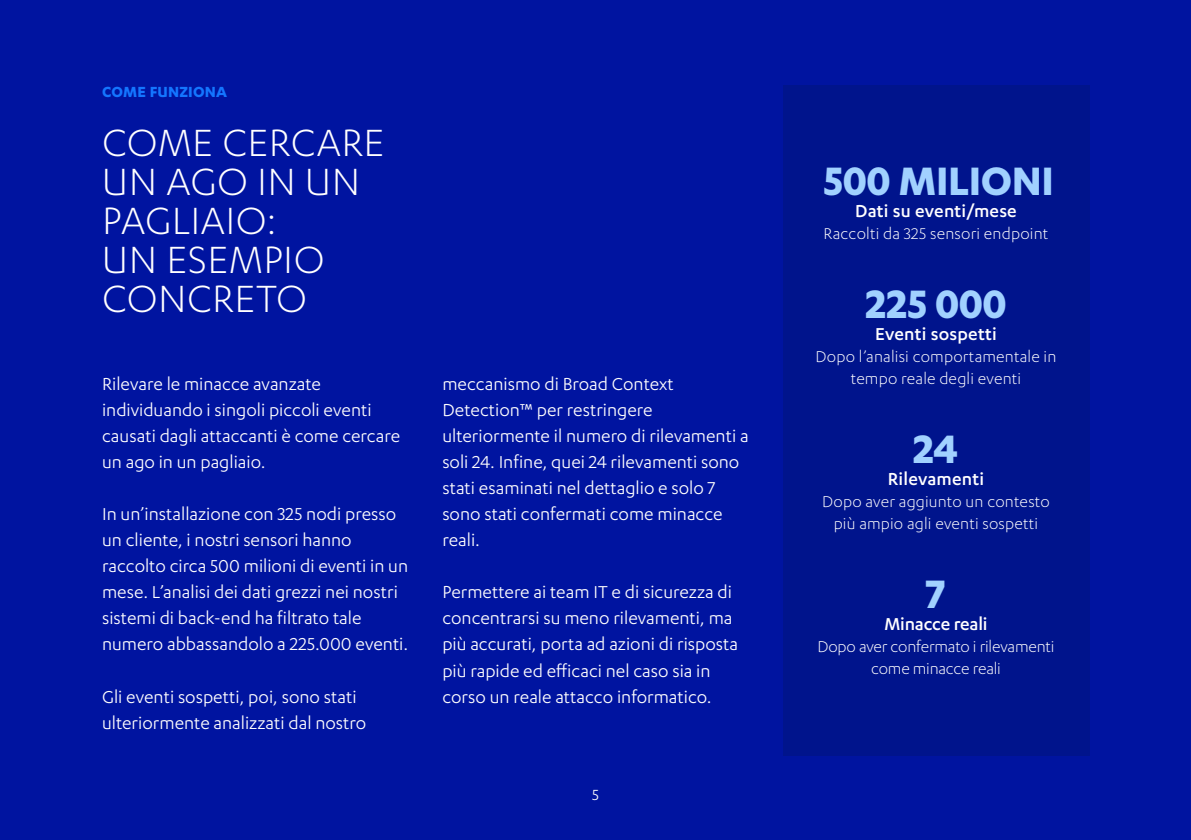
<style>
.page{position:relative;width:1191px;height:840px;background:#fff}
.page>*{position:absolute;margin:0;border:0;box-sizing:border-box;transform-origin:0 0}
.t1{font:46px "F Secure Sans Headline";letter-spacing:-.01em;color:#a1d1ff}
.t2{font:700 46px "F Secure Sans";color:#a1d1ff}
.Headline{font:300 44px/39px "F Secure Sans";letter-spacing:.01em;color:#fff}
.Body_Text_10_pt{font:20px/26px "F Secure Sans";color:#fff}
.t3{font:500 20px "F Secure Sans";letter-spacing:.01em;color:#fff}
.t4{font:500 20px "F Secure Sans";letter-spacing:-.01em;color:#fff}
.t5{font:300 18px/22px "F Secure Sans";letter-spacing:.01em;color:#fff;text-align:center}
.t6{font:300 18px/22px "F Secure Sans";letter-spacing:-.01em;color:#fff;text-align:center}
.Info_Text_Headline{font:700 17px "F Secure Sans";letter-spacing:.01em;color:#1476ff}
.t7{font:17px "F Secure Sans";color:#fff}
</style>
<div class="page">
<div style="left:0;top:0;width:1191px;height:839px;background:#0014a0"></div>
<div style="left:782px;top:85px;width:307px;height:669px;background:#00148c"></div>
<p class="Info_Text_Headline" style="left:102px;top:82px;width:126px">COME FUNZIONA</p>
<p class="Headline" style="left:102px;top:122px;width:284px">COME CERCARE<br>UN AGO IN UN<br>PAGLIAIO:<br>UN ESEMPIO<br>CONCRETO</p>
<p class="Body_Text_10_pt" style="left:102px;top:370px;width:299px">Rilevare le minacce avanzate individuando i singoli piccoli eventi causati dagli attaccanti è come cercare un ago in un pagliaio.</p>
<p class="Body_Text_10_pt" style="left:102px;top:500px;width:308px">In un’installazione con 325 nodi presso un cliente, i nostri sensori hanno raccolto circa 500 milioni di eventi in un mese. L’analisi dei dati grezzi nei nostri sistemi di back-end ha filtrato tale numero abbassandolo a 225.000 eventi.</p>
<p class="Body_Text_10_pt" style="left:102px;top:682px;width:266px">Gli eventi sospetti, poi, sono stati ulteriormente analizzati dal nostro</p>
<p class="Body_Text_10_pt" style="left:442px;top:370px;width:308px">meccanismo di Broad Context<br>Detection™ per restringere ulteriormente il numero di rilevamenti a soli 24. Infine, quei 24 rilevamenti sono stati esaminati nel dettaglio e solo 7 sono stati confermati come minacce reali.</p>
<p class="Body_Text_10_pt" style="left:442px;top:578px;width:297px">Permettere ai team IT e di sicurezza di concentrarsi su meno rilevamenti, ma più accurati, porta ad azioni di risposta più rapide ed efficaci nel caso sia in corso un reale attacco informatico.</p>
<p class="t7" style="left:592px;top:785px;width:8px">5</p>
<p class="t1" style="left:824px;top:157px;width:231px">500 MILIONI</p>
<p class="t3" style="left:855px;top:200px;width:163px">Dati su eventi/mese</p>
<p class="t5" style="left:823px;top:222px;width:226px">Raccolti da 325 sensori endpoint</p>
<p class="t1" style="left:865px;top:280px;width:143px">225 000</p>
<p class="t3" style="left:875px;top:322px;width:123px">Eventi sospetti</p>
<p class="t5" style="left:815px;top:345px;width:242px">Dopo l’analisi comportamentale in tempo reale degli eventi</p>
<p class="t1" style="left:913px;top:424px;width:47px">24</p>
<p class="t3" style="left:887px;top:467px;width:98px">Rilevamenti</p>
<p class="t5" style="left:822px;top:489px;width:229px">Dopo aver aggiunto un contesto più ampio agli eventi sospetti</p>
<p class="t2" style="left:925px;top:567px;width:22px">7</p>
<p class="t4" style="left:884px;top:612px;width:105px">Minacce reali</p>
<p class="t6" style="left:817px;top:634px;width:238px">Dopo aver confermato i rilevamenti come minacce reali</p>
</div>
